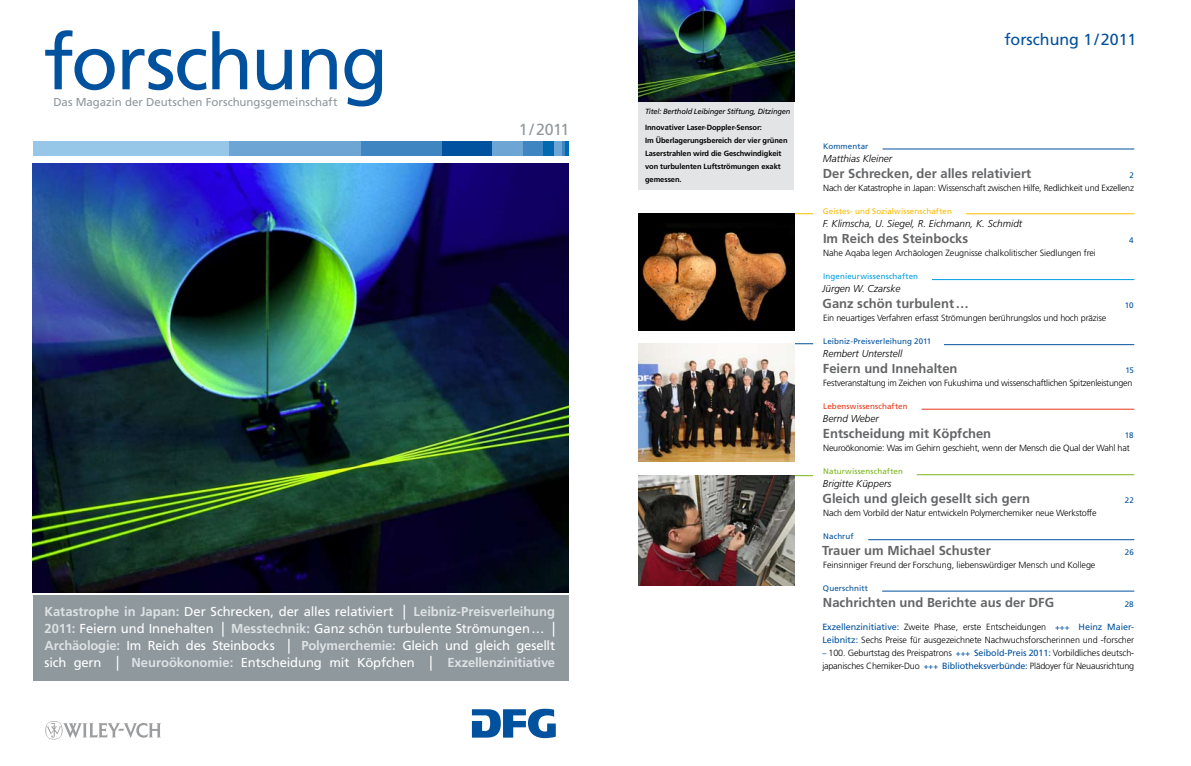
<style>
.page{position:relative;width:1191px;height:766px;background:#fff}
.page>*{position:absolute;margin:0;border:0;box-sizing:border-box;transform-origin:0 0}
.t1{font:77.4px "Frutiger LT Std";letter-spacing:-.03em;color:#00519e}
.t2{font:16px "Frutiger LT Std";color:#00519e}
.t3{font:16px "Frutiger LT Std";color:#8f989d}
.t4{font:13px/17px "Frutiger LT Std";letter-spacing:-.015em;color:#fff;text-align:justify}
.t5{font:700 13px "Frutiger LT Std";color:#646567}
.t6{font:11.5px "Frutiger LT Std";color:#8f989d}
.t7{font:italic 300 10px "Frutiger LT Std";color:#000}
.t8{font:300 9px/13px "Frutiger LT Std";letter-spacing:-.02em;color:#000}
.t9{font:8px "Frutiger LT Std";letter-spacing:.01em;color:#00519e}
.t10{font:8px "Frutiger LT Std";letter-spacing:.015em;color:#faba00}
.t11{font:8px "Frutiger LT Std";letter-spacing:.015em;color:#009ee0}
.t12{font:8px "Frutiger LT Std";letter-spacing:.015em;color:#e53517}
.t13{font:8px "Frutiger LT Std";letter-spacing:.015em;color:#7ab51d}
.t14{font:700 7.5px/13px "Frutiger LT Std";letter-spacing:-.01em;color:#000}
.t15{font:italic 7.5px "Frutiger LT Std";letter-spacing:-.025em;color:#000}
.s1{font-weight:700;color:#dde1e4}
.s2{font-weight:700;font-size:14.9px}
.s3{font-weight:400;color:#00519e}
.s4{font-weight:400;font-size:8px;color:#00519e}
</style>
<div class="page">
<div style="left:638px;top:88px;width:156px;height:101px;background:#e3e4e5"></div>
<img style="left:638px;top:0;width:156px;height:102px">
<hr style="left:882px;top:149px;width:252px;height:1px;background:#00519e">
<hr style="left:748px;top:213px;width:65px;height:1px;background:#faba00">
<hr style="left:638px;top:475px;width:175px;height:1px;background:#7ab51d">
<hr style="left:966px;top:213px;width:168px;height:1px;background:#faba00">
<hr style="left:932px;top:279px;width:202px;height:1px;background:#009ee0">
<hr style="left:944px;top:344px;width:190px;height:1px;background:#00519e">
<hr style="left:868px;top:539px;width:266px;height:1px;background:#00519e">
<hr style="left:921px;top:409px;width:213px;height:1px;background:#e53517">
<hr style="left:916px;top:474px;width:218px;height:1px;background:#7ab51d">
<hr style="left:882px;top:590px;width:252px;height:1px;background:#00519e">
<img style="left:638px;top:213px;width:156px;height:117px">
<img style="left:638px;top:475px;width:156px;height:110px">
<hr style="left:747px;top:343px;width:66px;height:1px;background:#00519e">
<img style="left:638px;top:343px;width:156px;height:118px">
<img style="left:33px;top:163px;width:535px;height:429px">
<div style="left:33px;top:595px;width:535px;height:85px;background:#8f989d"></div>
<svg style="left:472px;top:708px;width:84px;height:30px"></svg>
<div style="left:33px;top:142px;width:535px;height:14px;background:#96c7e8"></div>
<hr style="left:565px;top:142px;width:3px;height:14px;background:#0069af">
<div style="left:542px;top:142px;width:12px;height:14px;background:#0069af"></div>
<div style="left:441px;top:142px;width:51px;height:14px;background:#00519e"></div>
<svg style="left:561px;top:142px;width:4px;height:14px"></svg>
<div style="left:523px;top:142px;width:19px;height:14px;background:#3f85c1"></div>
<div style="left:360px;top:142px;width:81px;height:14px;background:#3f85c1"></div>
<div style="left:554px;top:142px;width:7px;height:14px;background:#6da5d5"></div>
<div style="left:492px;top:142px;width:31px;height:14px;background:#6da5d5"></div>
<div style="left:229px;top:142px;width:131px;height:14px;background:#6da5d5"></div>
<svg style="left:45px;top:721px;width:116px;height:18px"></svg>
<h1 class="t1" style="left:44px;top:17px;width:346px">forschung</h1>
<p class="t6" style="left:53px;top:96px;width:286px">Das Magazin der Deutschen Forschungsgemeinschaft</p>
<h2 class="t3" style="left:518px;top:120px;width:52px">1/2011</h2>
<p class="t4" style="left:45px;top:603px;width:512px"><span class="s1">Katastrophe in Japan:</span> Der Schrecken, der alles relativiert <span class="s2">|</span> <span class="s1">Leibniz-Preisverleihung 2011:</span> Feiern und Innehalten <span class="s2">|</span> <span class="s1">Messtechnik:</span> Ganz schön turbulente Strömungen… <span class="s2">| </span><span class="s1">Archäologie:</span> Im Reich des Steinbocks <span class="s2">|</span> <span class="s1">Polymerchemie:</span> Gleich und gleich gesellt sich gern <span class="s2">|</span> <span class="s1">Neuroökonomie:</span> Entscheidung mit Köpfchen <span class="s2">|</span> <span class="s1">Exzellenzinitiative</span></p>
<p class="t15" style="left:645px;top:107px;width:147px">Titel: Berthold Leibinger Stiftung, Ditzingen</p>
<p class="t14" style="left:645px;top:120px;width:144px">Innovativer Laser-Doppler-Sensor:<br>Im Überlagerungsbereich der vier grünen Laserstrahlen wird die Geschwindigkeit von turbulenten Luftströmungen exakt gemessen.</p>
<h2 class="t2" style="left:1004px;top:30px;width:134px">forschung 1/2011</h2>
<p class="t9" style="left:823px;top:141px;width:47px">Kommentar</p>
<p class="t7" style="left:823px;top:152px;width:71px">Matthias Kleiner</p>
<h3 class="t5" style="left:823px;top:166px;width:210px">Der Schrecken, der alles relativiert</h3>
<p class="t9" style="left:1129px;top:170px;width:6px">2</p>
<p class="t8" style="left:823px;top:181px;width:312px">Nach der Katastrophe in Japan: Wissenschaft zwischen Hilfe, Redlichkeit und Exzellenz</p>
<p class="t10" style="left:823px;top:206px;width:131px">Geistes- und Sozialwissenschaften</p>
<p class="t7" style="left:823px;top:217px;width:201px">F. Klimscha, U. Siegel, R. Eichmann, K. Schmidt</p>
<h3 class="t5" style="left:823px;top:231px;width:147px">Im Reich des Steinbocks</h3>
<p class="t9" style="left:1129px;top:235px;width:6px">4</p>
<p class="t8" style="left:823px;top:246px;width:274px">Nahe Aqaba legen Archäologen Zeugnisse chalkolitischer Siedlungen frei</p>
<p class="t11" style="left:823px;top:271px;width:96px">Ingenieurwissenschaften</p>
<p class="t7" style="left:822px;top:282px;width:80px">Jürgen W. Czarske</p>
<h3 class="t5" style="left:822px;top:296px;width:148px">Ganz schön turbulent…</h3>
<p class="t9" style="left:1125px;top:300px;width:10px">10</p>
<p class="t8" style="left:823px;top:311px;width:285px">Ein neuartiges Verfahren erfasst Strömungen berührungslos und hoch präzise</p>
<p class="t9" style="left:823px;top:336px;width:110px">Leibniz-Preisverleihung 2011</p>
<p class="t7" style="left:823px;top:347px;width:81px">Rembert Unterstell</p>
<h3 class="t5" style="left:823px;top:361px;width:136px">Feiern und Innehalten</h3>
<p class="t9" style="left:1125px;top:365px;width:10px">15</p>
<p class="t8" style="left:823px;top:376px;width:310px">Festveranstaltung im Zeichen von Fukushima und wissenschaftlichen Spitzenleistungen</p>
<p class="t12" style="left:823px;top:401px;width:86px">Lebenswissenschaften</p>
<p class="t7" style="left:823px;top:412px;width:57px">Bernd Weber</p>
<h3 class="t5" style="left:823px;top:426px;width:170px">Entscheidung mit Köpfchen</h3>
<p class="t9" style="left:1125px;top:430px;width:10px">18</p>
<p class="t8" style="left:823px;top:441px;width:308px">Neuroökonomie: Was im Gehirn geschieht, wenn der Mensch die Qual der Wahl hat</p>
<p class="t13" style="left:823px;top:466px;width:81px">Naturwissenschaften</p>
<p class="t7" style="left:823px;top:477px;width:70px">Brigitte Küppers</p>
<h3 class="t5" style="left:822px;top:491px;width:209px">Gleich und gleich gesellt sich gern</h3>
<p class="t9" style="left:1125px;top:495px;width:11px">22</p>
<p class="t8" style="left:823px;top:506px;width:275px">Nach dem Vorbild der Natur entwickeln Polymerchemiker neue Werkstoffe</p>
<p class="t9" style="left:823px;top:531px;width:32px">Nachruf</p>
<h3 class="t5" style="left:822px;top:543px;width:170px">Trauer um Michael Schuster</h3>
<p class="t9" style="left:1124px;top:547px;width:10px">26</p>
<p class="t8" style="left:823px;top:558px;width:274px">Feinsinniger Freund der Forschung, liebenswürdiger Mensch und Kollege</p>
<p class="t9" style="left:823px;top:583px;width:47px">Querschnitt</p>
<h3 class="t5" style="left:823px;top:595px;width:233px">Nachrichten und Berichte aus der DFG</h3>
<p class="t9" style="left:1124px;top:599px;width:10px">28</p>
<p class="t8" style="left:822px;top:620px;width:313px"><span class="s3">Exzellenzinitiative:</span> Zweite Phase, erste Entscheidungen <span class="s4">+++</span> <span class="s3">Heinz Maier-<br>Leibnitz:</span> Sechs Preise für ausgezeichnete Nachwuchsforscherinnen und -forscher</p>
<p class="t8" style="left:822px;top:646px;width:313px"><span class="s4">–</span> 100. Geburtstag des Preispatrons <span class="s4">+++</span> <span class="s3">Seibold-Preis 2011:</span> Vorbildliches deutsch&shy;japanisches Chemiker-Duo <span class="s4">+++</span> <span class="s3">Bibliotheksverbünde:</span> Plädoyer für Neuausrichtung</p>
</div>
